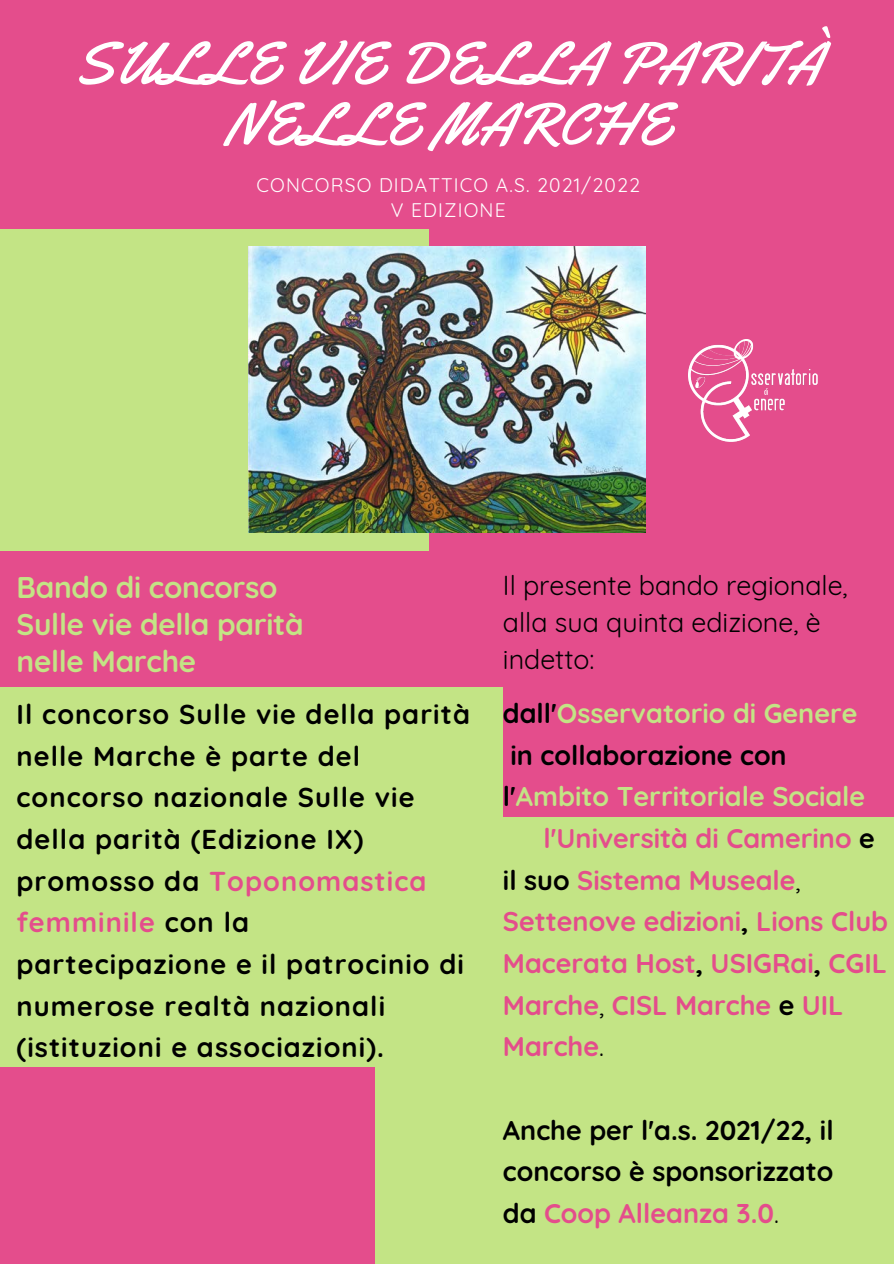
<style>
.page{position:relative;width:894px;height:1264px;background:#fff}
.page>*{position:absolute;margin:0;border:0;box-sizing:border-box;transform-origin:0 0}
.t1{font:59.55px/60.8px "Yellowtail";color:#fff;text-align:center}
.t2{font:700 29.85px "Quicksand";letter-spacing:-.01em;color:#c3e485}
.t3{font:700 27.3px/41.7px "Quicksand";letter-spacing:.04em;color:#000}
.t4{font:700 27px/41.7px "Quicksand";color:#e44d8c}
.t5{font:700 27px/41.7px "Quicksand";color:#000;text-align:justify}
.t6{font:26.85px/37.2px "Quicksand";color:#000}
.t7{font:19.2px "Quicksand";letter-spacing:.06em;color:#fff}
.s1{color:#e44d8c}
.s2{color:#000}
.s3{color:#c3e485}
.s4{font-weight:400;color:#000}
.s5{font-weight:400}
</style>
<div class="page">
<div style="left:0;top:0;width:893px;height:1263px;background:#e44d8c"></div>
<div style="left:0;top:687px;width:502px;height:379px;background:#c3e485"></div>
<div style="left:375px;top:817px;width:518px;height:446px;background:#c3e485"></div>
<div style="left:0;top:230px;width:428px;height:321px;background:#c3e485"></div>
<img style="left:248px;top:246px;width:397px;height:286px">
<img style="left:688px;top:339px;width:129px;height:103px">
<p class="t1" style="left:75px;top:33px;width:747px">SULLE VIE DELLA PARITÀ<br>NELLE MARCHE</p>
<p class="t7" style="left:256px;top:172px;width:385px">CONCORSO DIDATTICO A.S. 2021/2022</p>
<p class="t7" style="left:391px;top:197px;width:116px">V EDIZIONE</p>
<p class="t6" style="left:503px;top:566px;width:346px">Il presente bando regionale, alla sua quinta edizione, è indetto:</p>
<p class="t2" style="left:17px;top:567px;width:262px">Bando di concorso</p>
<p class="t2" style="left:17px;top:605px;width:288px">Sulle vie della parità</p>
<p class="t2" style="left:17px;top:642px;width:181px">nelle Marche</p>
<p class="t3" style="left:17px;top:692px;width:455px">Il concorso Sulle vie della parità nelle Marche è parte del concorso nazionale Sulle vie della parità (Edizione IX) promosso da <span class="s1">Toponomastica femminile</span> con la<br>partecipazione e il patrocinio di numerose realtà nazionali (istituzioni e associazioni).</p>
<p class="t4" style="left:503px;top:692px;width:386px"><span class="s2">dall'</span><span class="s3">Osservatorio di Genere<br></span><span class="s2">in collaborazione con l'</span><span class="s3">Ambito Territoriale Sociale<br>15,</span> l'Università di Camerino <span class="s2">e il suo</span> Sistema Museale<span class="s4">,<br></span>Settenove edizioni<span class="s2">,</span> Lions Club<br>Macerata Host<span class="s2">,</span> USIGRai<span class="s2">,</span> CGIL<br>Marche<span class="s4">,</span> CISL Marche <span class="s2">e</span> UIL<br>Marche<span class="s4">.</span></p>
<p class="t5" style="left:503px;top:1108px;width:332px">Anche per l'a.s. 2021/22, il concorso è sponsorizzato da <span class="s1">Coop Alleanza 3.0</span><span class="s5">.</span></p>
</div>
